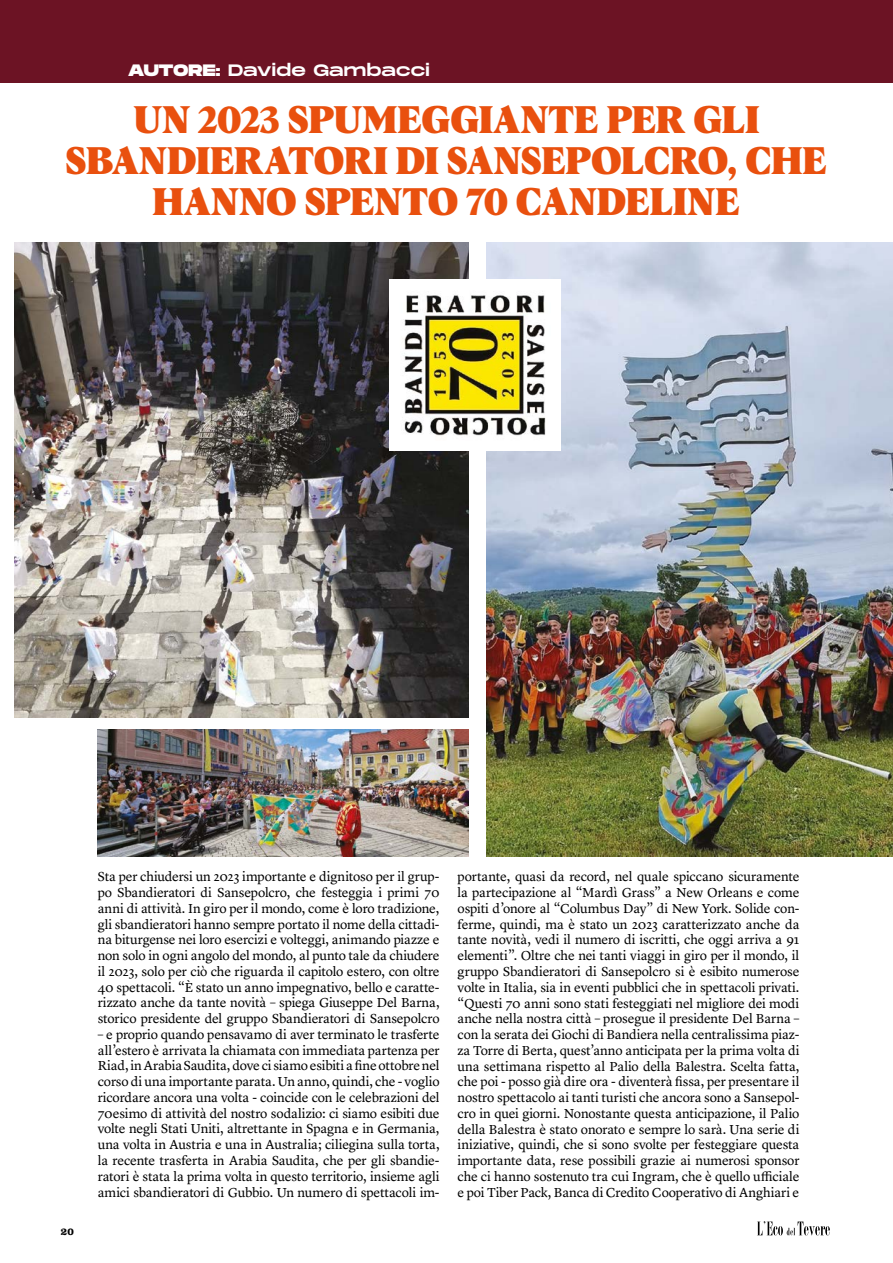
<style>
.page{position:relative;width:893px;height:1263px;background:#fff}
.page>*{position:absolute;margin:0;border:0;box-sizing:border-box;transform-origin:0 0}
.t1{font:900 37.5px/40.5px "Albra Text";letter-spacing:-.02em;color:#e9500e;text-align:center}
.t2{font:16.5px "Monument Extended";letter-spacing:.01em;color:#fff}
.t3{font:13.5px/15.8px "Lyon Text";letter-spacing:-.015em;color:#000;text-align:justify}
.t4{font:700 10.5px "Clarendon LT Std";color:#000}
.s1{font-weight:800}
</style>
<div class="page">
<svg style="left:757px;top:1221px;width:73px;height:14px"></svg>
<div style="left:0;top:0;width:893px;height:83px;background:#6c1324"></div>
<img style="left:486px;top:242px;width:407px;height:615px">
<img style="left:98px;top:729px;width:370px;height:128px">
<img style="left:15px;top:242px;width:453px;height:475px">
<img style="left:390px;top:279px;width:171px;height:172px">
<p class="t2" style="left:128px;top:58px;width:303px"><span class="s1">AUTORE:</span> Davide Gambacci</p>
<h1 class="t1" style="left:65px;top:98px;width:764px">UN 2023 SPUMEGGIANTE PER GLI<br>SBANDIERATORI DI SANSEPOLCRO, CHE<br>HANNO SPENTO 70 CANDELINE</h1>
<p class="t4" style="left:61px;top:1225px;width:14px">20</p>
<p class="t3" style="left:98px;top:868px;width:343px">Sta per chiudersi un 2023 importante e dignitoso per il grup&shy;po Sbandieratori di Sansepolcro, che festeggia i primi 70 anni di attività. In giro per il mondo, come è loro tradizione, gli sbandieratori hanno sempre portato il nome della cittadi&shy;na biturgense nei loro esercizi e volteggi, animando piazze e non solo in ogni angolo del mondo, al punto tale da chiudere il 2023, solo per ciò che riguarda il capitolo estero, con oltre 40 spettacoli. “È stato un anno impegnativo, bello e caratte&shy;rizzato anche da tante novità – spiega Giuseppe Del Barna, storico presidente del gruppo Sbandieratori di Sansepolcro</p>
<p class="t3" style="left:98px;top:1025px;width:343px">– e proprio quando pensavamo di aver terminato le trasferte all’estero è arrivata la chiamata con immediata partenza per Riad, in Arabia Saudita, dove ci siamo esibiti a fine ottobre nel corso di una importante parata. Un anno, quindi, che - voglio ricordare ancora una volta - coincide con le celebrazioni del 70esimo di attività del nostro sodalizio: ci siamo esibiti due volte negli Stati Uniti, altrettante in Spagna e in Germania, una volta in Austria e una in Australia; ciliegina sulla torta, la recente trasferta in Arabia Saudita, che per gli sbandie&shy;ratori è stata la prima volta in questo territorio, insieme agli amici sbandieratori di Gubbio. Un numero di spettacoli im-</p>
<p class="t3" style="left:458px;top:868px;width:343px">portante, quasi da record, nel quale spiccano sicuramente la partecipazione al “Mardì Grass” a New Orleans e come ospiti d’onore al “Columbus Day” di New York. Solide con&shy;ferme, quindi, ma è stato un 2023 caratterizzato anche da tante novità, vedi il numero di iscritti, che oggi arriva a 91 elementi”. Oltre che nei tanti viaggi in giro per il mondo, il gruppo Sbandieratori di Sansepolcro si è esibito numerose volte in Italia, sia in eventi pubblici che in spettacoli privati. “Questi 70 anni sono stati festeggiati nel migliore dei modi anche nella nostra città – prosegue il presidente Del Barna – con la serata dei Giochi di Bandiera nella centralissima piaz&shy;za Torre di Berta, quest’anno anticipata per la prima volta di una settimana rispetto al Palio della Balestra. Scelta fatta, che poi - posso già dire ora - diventerà fissa, per presentare il nostro spettacolo ai tanti turisti che ancora sono a Sansepol&shy;cro in quei giorni. Nonostante questa anticipazione, il Palio della Balestra è stato onorato e sempre lo sarà. Una serie di iniziative, quindi, che si sono svolte per festeggiare questa importante data, rese possibili grazie ai numerosi sponsor che ci hanno sostenuto tra cui Ingram, che è quello ufficiale e poi Tiber Pack, Banca di Credito Cooperativo di Anghiari e</p>
</div>
